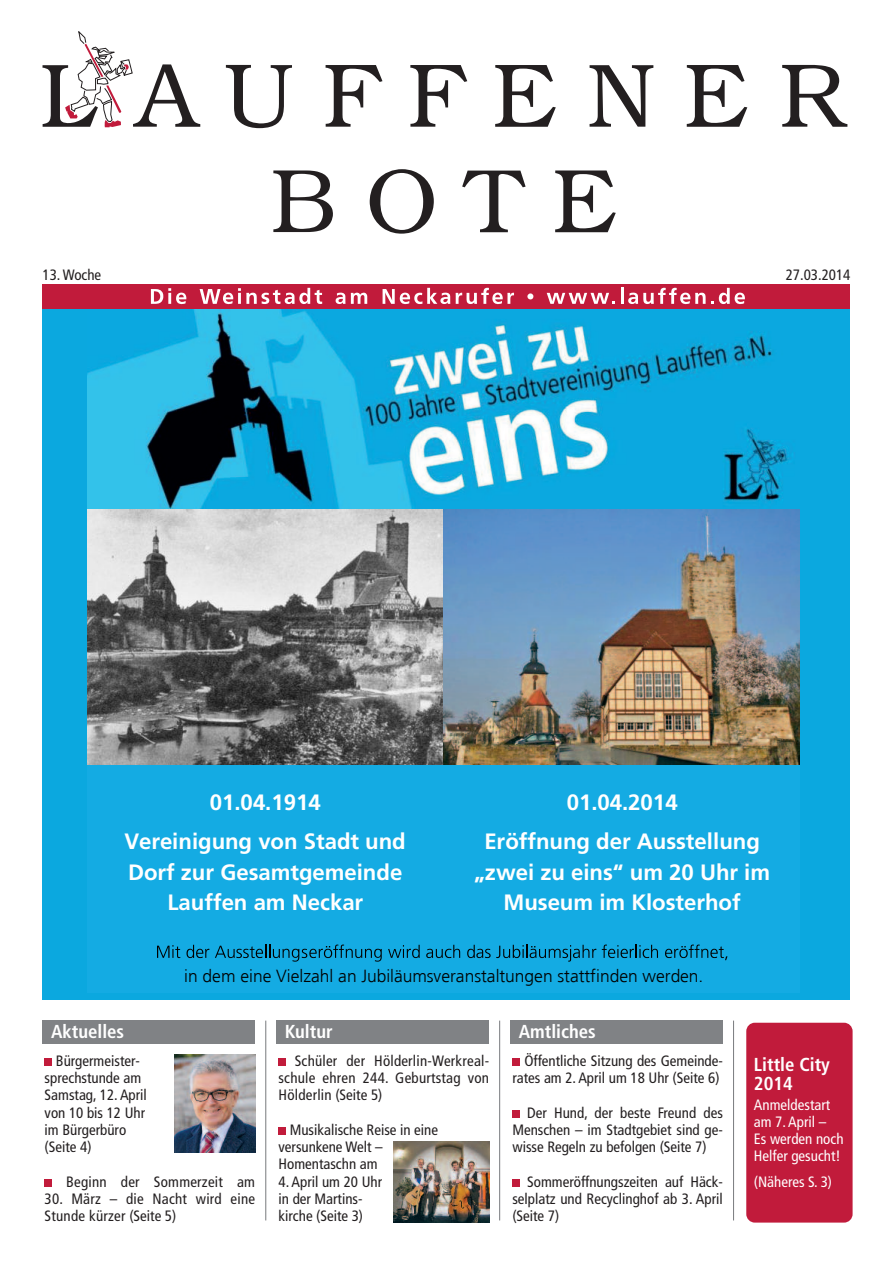
<style>
.page{position:relative;width:893px;height:1263px;background:#fff}
.page>*{position:absolute;margin:0;border:0;box-sizing:border-box;transform-origin:0 0}
.t1{font:300 22.2px/39.8px "Frutiger 45";color:#fff;text-align:center}
.t2{font:700 condensed 18.75px/18.8px "Frutiger LT";color:#fff}
.t3{font:300 17.4px "Frutiger 45";color:#000}
.t4{font:condensed 15px/17.2px "Frutiger LT";color:#231f20}
.t5{font:condensed 15px/17.2px "Frutiger LT";color:#fff}
</style>
<div class="page">
<svg style="left:273px;top:170px;width:60px;height:62px"></svg>
<svg style="left:370px;top:169px;width:64px;height:65px"></svg>
<svg style="left:462px;top:171px;width:64px;height:61px"></svg>
<svg style="left:555px;top:170px;width:61px;height:62px"></svg>
<svg style="left:226px;top:65px;width:66px;height:63px"></svg>
<svg style="left:326px;top:65px;width:56px;height:62px"></svg>
<svg style="left:410px;top:65px;width:57px;height:62px"></svg>
<svg style="left:495px;top:65px;width:61px;height:62px"></svg>
<svg style="left:590px;top:65px;width:63px;height:62px"></svg>
<svg style="left:687px;top:65px;width:60px;height:62px"></svg>
<svg style="left:782px;top:65px;width:65px;height:62px"></svg>
<svg style="left:43px;top:31px;width:157px;height:96px"></svg>
<div style="left:746px;top:1023px;width:107px;height:199px;background:#c11b3b;border-radius:9px"></div>
<div style="left:43px;top:308px;width:807px;height:691px;background:#0ba8df"></div>
<div style="left:43px;top:1020px;width:212px;height:24px;background:#808285"></div>
<div style="left:276px;top:1020px;width:213px;height:24px;background:#808285"></div>
<div style="left:510px;top:1020px;width:213px;height:24px;background:#808285"></div>
<hr style="left:265px;top:1020px;width:1px;height:200px;background:#808285">
<hr style="left:499px;top:1020px;width:1px;height:200px;background:#808285">
<hr style="left:733px;top:1020px;width:1px;height:200px;background:#808285">
<div style="left:45px;top:1058px;width:7px;height:8px;background:#c11b3b"></div>
<div style="left:45px;top:1179px;width:7px;height:7px;background:#c11b3b"></div>
<div style="left:279px;top:1058px;width:7px;height:8px;background:#c11b3b"></div>
<div style="left:279px;top:1127px;width:7px;height:8px;background:#c11b3b"></div>
<div style="left:512px;top:1058px;width:8px;height:8px;background:#c11b3b"></div>
<div style="left:512px;top:1110px;width:8px;height:7px;background:#c11b3b"></div>
<div style="left:512px;top:1179px;width:8px;height:7px;background:#c11b3b"></div>
<img style="left:174px;top:1054px;width:81px;height:98px">
<img style="left:393px;top:1141px;width:96px;height:81px">
<img style="left:88px;top:309px;width:711px;height:456px">
<div style="left:88px;top:935px;width:711px;height:57px;background:#14abe3"></div>
<svg style="left:157px;top:945px;width:23px;height:13px"></svg>
<svg style="left:187px;top:945px;width:22px;height:13px"></svg>
<svg style="left:388px;top:945px;width:32px;height:13px"></svg>
<svg style="left:426px;top:945px;width:34px;height:13px"></svg>
<svg style="left:467px;top:945px;width:129px;height:17px"></svg>
<svg style="left:602px;top:944px;width:56px;height:14px"></svg>
<svg style="left:665px;top:944px;width:62px;height:16px"></svg>
<div style="left:88px;top:765px;width:356px;height:170px;background:#14abe3"></div>
<div style="left:444px;top:765px;width:355px;height:170px;background:#14abe3"></div>
<svg style="left:215px;top:944px;width:167px;height:18px"></svg>
<div style="left:43px;top:284px;width:807px;height:25px;background:#c11b3b"></div>
<svg style="left:151px;top:288px;width:35px;height:16px"></svg>
<svg style="left:200px;top:288px;width:122px;height:16px"></svg>
<svg style="left:336px;top:293px;width:9px;height:11px"></svg>
<svg style="left:351px;top:293px;width:16px;height:11px"></svg>
<svg style="left:383px;top:288px;width:67px;height:16px"></svg>
<svg style="left:456px;top:288px;width:58px;height:16px"></svg>
<svg style="left:527px;top:293px;width:6px;height:6px"></svg>
<svg style="left:547px;top:293px;width:68px;height:11px"></svg>
<svg style="left:621px;top:288px;width:124px;height:16px"></svg>
<p class="t4" style="left:43px;top:267px;width:60px">13.Woche</p>
<p class="t4" style="left:786px;top:267px;width:66px">27.03.2014</p>
<h1 class="t1" style="left:124px;top:782px;width:283px">01.04.1914<br>Vereinigung von Stadt und</h1>
<h1 class="t1" style="left:128px;top:857px;width:276px;line-height:30.3px">Dorf zur Gesamtgemeinde<br>Lauffen am Neckar</h1>
<h1 class="t1" style="left:484px;top:782px;width:277px">01.04.2014<br>Eröffnung der Ausstellung</h1>
<h1 class="t1" style="left:474px;top:857px;width:297px;line-height:30.3px">„zwei zu eins“ um 20 Uhr im<br>Museum im Klosterhof</h1>
<p class="t3" style="left:184px;top:966px;width:521px">in dem eine Vielzahl an Jubiläumsveranstaltungen stattfinden werden.</p>
<p class="t2" style="left:51px;top:1024px;width:75px">Aktuelles</p>
<p class="t2" style="left:285px;top:1024px;width:49px">Kultur</p>
<p class="t2" style="left:519px;top:1024px;width:79px">Amtliches</p>
<p class="t4" style="left:45px;top:1053px;width:104px;text-indent:11px">Bürgermeister&shy;sprechstunde am<br>Samstag, 12. April von 10 bis 12 Uhr im Bürgerbüro (Seite 4)</p>
<p class="t4" style="left:66px;top:1174px;width:191px">Beginn der Sommerzeit am</p>
<p class="t4" style="left:45px;top:1191px;width:212px">30. März – die Nacht wird eine<br>Stunde kürzer (Seite 5)</p>
<p class="t4" style="left:512px;top:1053px;width:212px;text-align:right">Öffentliche Sitzung des Gemeinde&shy;rates am 2. April um 18 Uhr (Seite 6)</p>
<p class="t4" style="left:512px;top:1105px;width:212px;text-align:justify;text-indent:15px">Der Hund, der beste Freund des Menschen – im Stadtgebiet sind ge&shy;wisse Regeln zu befolgen (Seite 7)</p>
<p class="t4" style="left:512px;top:1174px;width:212px;text-align:justify;text-indent:15px">Sommeröffnungszeiten auf Häck&shy;selplatz und Recyclinghof ab 3. April (Seite 7)</p>
<p class="t4" style="left:279px;top:1053px;width:212px;text-align:justify;text-indent:16px">Schüler der Hölderlin-Werkreal&shy;schule ehren 244. Geburtstag von Hölderlin (Seite 5)</p>
<p class="t4" style="left:279px;top:1122px;width:161px;text-indent:11px">Musikalische Reise in eine versunkene Welt –<br>Homentaschn am</p>
<p class="t4" style="left:279px;top:1174px;width:105px">4. April um 20 Uhr in der Martins&shy;kirche (Seite 3)</p>
<p class="t2" style="left:754px;top:1057px;width:78px">Little City<br>2014</p>
<p class="t5" style="left:754px;top:1097px;width:91px">Anmeldestart am 7. April –<br>Es werden noch<br>Helfer gesucht!</p>
<p class="t5" style="left:754px;top:1174px;width:80px">(Näheres S. 3)</p>
</div>
